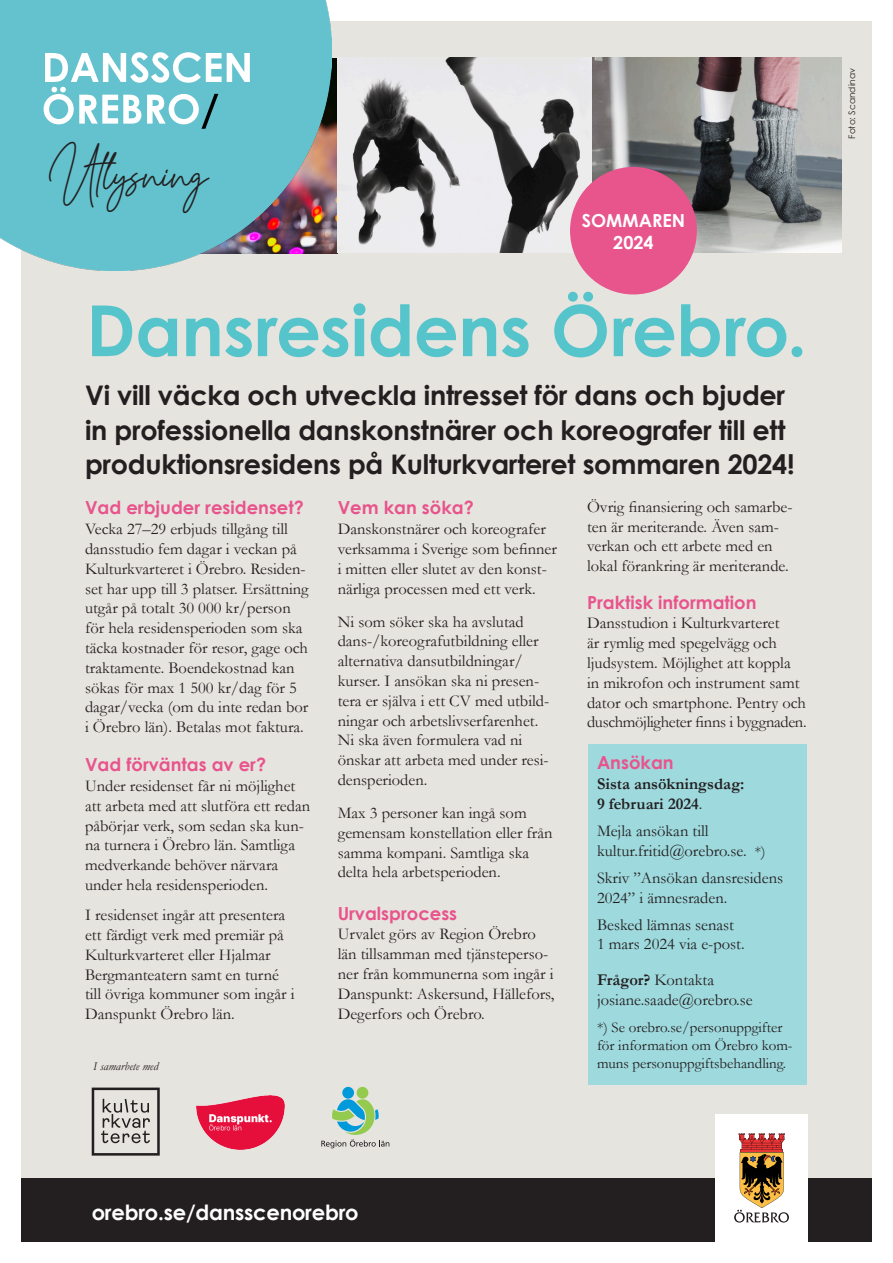
<style>
.page{position:relative;width:893px;height:1263px;background:#fff}
.page>*{position:absolute;margin:0;border:0;box-sizing:border-box;transform-origin:0 0}
.Rubrik_anslag{font:700 70.5px "Century Gothic";letter-spacing:-.005em;color:#56c5cb}
.t1{font:39px "Grayscale Signature";color:#231f20}
.Ingress_anslag{font:700 27px/34.5px "Century Gothic";letter-spacing:-.01em;color:#231f20}
.t2{font:700 21px "Century Gothic";letter-spacing:-.01em;color:#fff}
.t3{font:700 18px "Century Gothic";color:#e8548c}
.t4{font:700 18px/21.6px "Century Gothic";color:#fff;text-align:center}
.t5{font:16.5px/19.8px "Garamond";color:#231f20}
.t6{font:700 16.5px/19.8px "Garamond";color:#231f20}
.t7{font:15px/18px "Garamond";color:#231f20}
.t8{font:italic 12px "Garamond";color:#231f20}
.Fotograf_-_Svart{font:9px "Century Gothic";color:#231f20}
.s1{font-weight:400}
.s2{font-size:15px}
.s3{font-weight:700}
</style>
<div class="page">
<div style="left:21px;top:21px;width:851px;height:1157px;background:#e6e4df"></div>
<div style="left:21px;top:1178px;width:851px;height:64px;background:#231f20"></div>
<div style="left:715px;top:1114px;width:93px;height:128px;background:#fff"></div>
<svg style="left:734px;top:1133px;width:55px;height:89px"></svg>
<img style="left:332px;top:57px;width:509px;height:196px">
<img style="left:0;top:0;width:332px;height:270px">
<svg style="left:44px;top:52px;width:206px;height:77px;background:#95d4db"></svg>
<div style="left:570px;top:167px;width:127px;height:127px;background:#e8548c;border-radius:50%"></div>
<div style="left:588px;top:744px;width:219px;height:341px;background:#9ed9dd"></div>
<svg style="left:92px;top:1087px;width:68px;height:68px"></svg>
<div style="left:342px;top:1087px;width:12px;height:12px;background:#009ada;border-radius:50%"></div>
<div style="left:357px;top:1087px;width:11px;height:12px;background:#94ca4e;border-radius:50%"></div>
<svg style="left:321px;top:1099px;width:68px;height:49px"></svg>
<img style="left:197px;top:1095px;width:87px;height:54px">
<p class="t1" style="left:48px;top:150px;width:162px">Utlysning</p>
<p class="t4" style="left:582px;top:209px;width:105px">SOMMAREN<br>2024</p>
<p class="Rubrik_anslag" style="left:86px;top:277px;width:722px">Dansresidens Örebro.</p>
<p class="Ingress_anslag" style="left:85px;top:377px;width:711px">Vi vill väcka och utveckla intresset för dans och bjuder in professionella danskonstnärer och koreografer till ett produktionsresidens på Kulturkvarteret sommaren 2024!</p>
<p class="t3" style="left:85px;top:494px;width:220px">Vad erbjuder residenset?</p>
<p class="t5" style="left:85px;top:519px;width:225px">Vecka 27–29 erbjuds tillgång till dansstudio fem dagar i veckan på Kulturkvarteret i Örebro. Residen&shy;set har upp till 3 platser. Ersättning utgår på totalt 30 000 kr/person för hela residensperioden som ska täcka kostnader för resor, gage och traktamente. Boendekostnad kan sökas för max 1 500 kr/dag för 5 dagar/vecka (om du inte redan bor i Örebro län). Betalas mot faktura.</p>
<p class="t3" style="left:85px;top:751px;width:183px">Vad förväntas av er?</p>
<p class="t5" style="left:85px;top:775px;width:227px">Under residenset får ni möjlighet att arbeta med att slutföra ett redan påbörjar verk, som sedan ska kun&shy;na turnera i Örebro län. Samtliga medverkande behöver närvara under hela residensperioden.</p>
<p class="t5" style="left:85px;top:904px;width:211px">I residenset ingår att presentera ett färdigt verk med premiär på<br>Kulturkvarteret eller Hjalmar<br>Bergmanteatern samt en turné till övriga kommuner som ingår i<br>Danspunkt Örebro län.</p>
<p class="t8" style="left:93px;top:1058px;width:67px">I samarbete med</p>
<p class="t3" style="left:338px;top:494px;width:138px">Vem kan söka?</p>
<p class="t5" style="left:338px;top:519px;width:221px">Danskonstnärer och koreografer verksamma i Sverige som befinner i mitten eller slutet av den konst&shy;närliga processen med ett verk.</p>
<p class="t5" style="left:338px;top:611px;width:213px">Ni som söker ska ha avslutad dans-/koreografutbildning eller alternativa dansutbildningar/ kurser. I ansökan ska ni presen&shy;tera er själva i ett CV med utbild&shy;ningar och arbetslivserfarenhet.<br>Ni ska även formulera vad ni önskar att arbeta med under resi&shy;densperioden.</p>
<p class="t5" style="left:338px;top:802px;width:216px">Max 3 personer kan ingå som gemensam konstellation eller från samma kompani. Samtliga ska delta hela arbetsperioden.</p>
<p class="t3" style="left:338px;top:899px;width:121px">Urvalsprocess</p>
<p class="t5" style="left:338px;top:924px;width:218px">Urvalet görs av Region Örebro län tillsamman med tjänsteperso&shy;ner från kommunerna som ingår i<br>Danspunkt: Askersund, Hällefors,<br>Degerfors och Örebro.</p>
<p class="t5" style="left:587px;top:496px;width:207px">Övrig finansiering och samarbe&shy;ten är meriterande. Även sam&shy;verkan och ett arbete med en lokal förankring är meriterande.</p>
<p class="t3" style="left:587px;top:588px;width:171px">Praktisk information</p>
<p class="t5" style="left:587px;top:613px;width:221px">Dansstudion i Kulturkvarteret<br>är rymlig med spegelvägg och ljudsystem. Möjlighet att koppla in mikrofon och instrument samt dator och smartphone. Pentry och duschmöjligheter finns i byggnaden.</p>
<p class="t3" style="left:597px;top:749px;width:78px">Ansökan</p>
<p class="t6" style="left:597px;top:774px;width:149px">Sista ansökningsdag:<br>9 februari 2024<span class="s1">.</span></p>
<p class="t5" style="left:597px;top:820px;width:113px">Mejla ansökan till</p>
<p class="t5" style="left:597px;top:837px;width:188px;line-height:27px">kultur.fritid@orebro.se. <span class="s2">*)<br></span>Skriv ”Ansökan dansresidens</p>
<p class="t5" style="left:597px;top:887px;width:132px">2024” i ämnesraden.</p>
<p class="t5" style="left:597px;top:914px;width:149px">Besked lämnas senast<br>1 mars 2024 via e-post.</p>
<p class="t5" style="left:597px;top:970px;width:157px"><span class="s3">Frågor?</span> Kontakta josiane.saade@orebro.se</p>
<p class="t7" style="left:597px;top:1018px;width:197px">*) Se orebro.se/personuppgifter för information om Örebro kom&shy;muns personuppgiftsbehandling.</p>
<p class="Fotograf_-_Svart" style="left:845px;top:139px;width:72px;rotate:-90deg">Foto: Scandinav</p>
<p class="t2" style="left:92px;top:1197px;width:268px">orebro.se/dansscenorebro</p>
</div>
